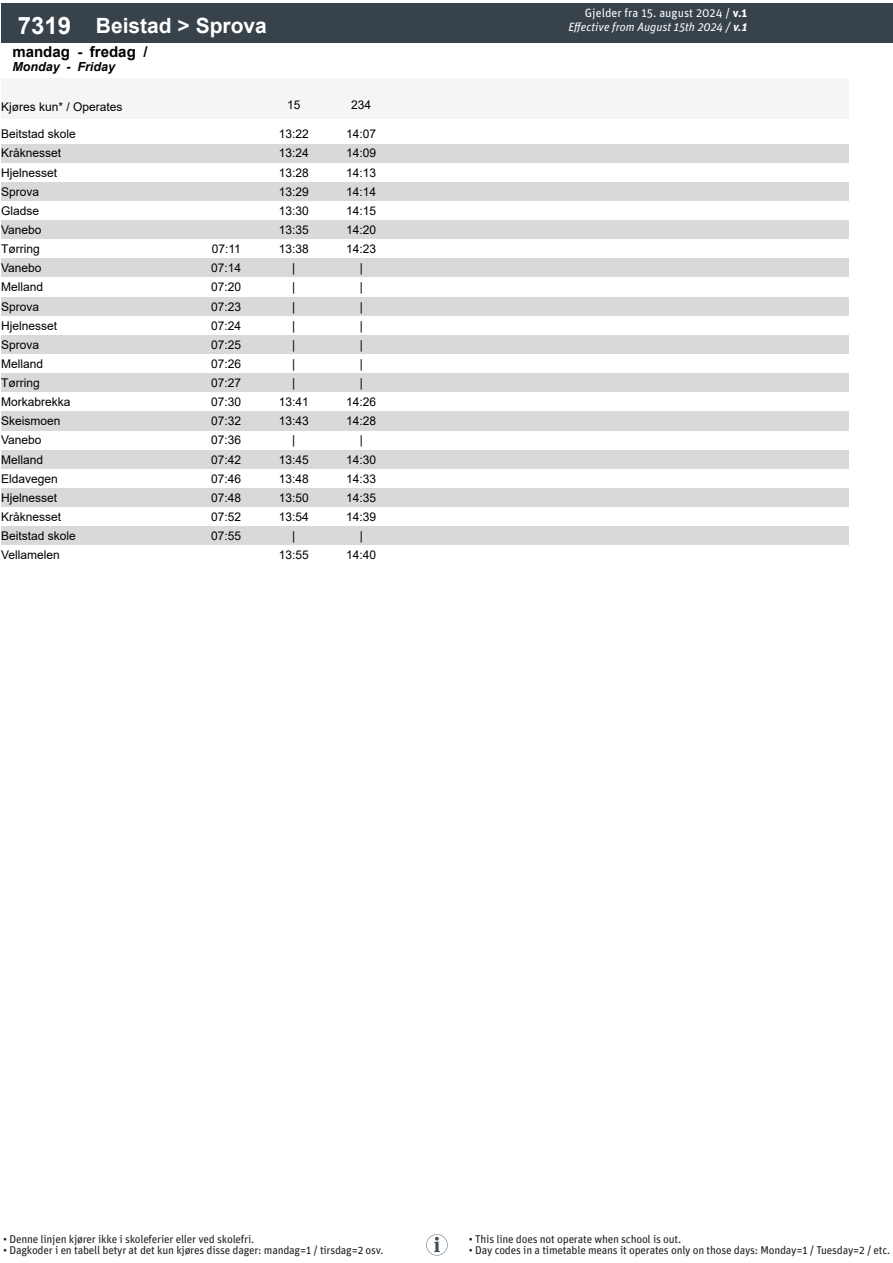
<style>
.page{position:relative;width:893px;height:1263px;background:#fff}
.page>*{position:absolute;margin:0;border:0;box-sizing:border-box;transform-origin:0 0}
.t1{font:700 21px "Arial";color:#fff}
.t2{font:700 15px "Arial";color:#000}
.t3{font:italic 700 12.45px "Arial";color:#000}
.t4{font:12px "Arial";color:#000}
.t5{font:italic 12px/14.4px "Unit Pro";color:#fff;text-align:right}
.t6{font:11.25px "Unit Pro";letter-spacing:-.02em;color:#231f20}
.s1{font-size:24px}
.s2{font-style:normal}
.s3{font-weight:700;font-style:normal}
.s4{font-weight:700}
</style>
<div class="page">
<div style="left:1px;top:79px;width:191px;height:40px;background:#f5f5f5"></div>
<div style="left:192px;top:79px;width:68px;height:40px;background:#f5f5f5"></div>
<div style="left:260px;top:79px;width:68px;height:40px;background:#f5f5f5"></div>
<div style="left:328px;top:79px;width:67px;height:40px;background:#f5f5f5"></div>
<div style="left:395px;top:79px;width:68px;height:40px;background:#f5f5f5"></div>
<div style="left:463px;top:79px;width:67px;height:40px;background:#f5f5f5"></div>
<div style="left:530px;top:79px;width:68px;height:40px;background:#f5f5f5"></div>
<div style="left:598px;top:79px;width:67px;height:40px;background:#f5f5f5"></div>
<div style="left:665px;top:79px;width:68px;height:40px;background:#f5f5f5"></div>
<div style="left:733px;top:79px;width:67px;height:40px;background:#f5f5f5"></div>
<div style="left:800px;top:79px;width:49px;height:40px;background:#f5f5f5"></div>
<div style="left:1px;top:3px;width:87px;height:40px;background:#37424a"></div>
<div style="left:88px;top:3px;width:804px;height:40px;background:#37424a"></div>
<div style="left:1px;top:144px;width:848px;height:19px;background:#d9d9d9"></div>
<div style="left:1px;top:182px;width:848px;height:19px;background:#d9d9d9"></div>
<div style="left:1px;top:220px;width:848px;height:20px;background:#d9d9d9"></div>
<div style="left:1px;top:259px;width:848px;height:19px;background:#d9d9d9"></div>
<div style="left:1px;top:297px;width:848px;height:19px;background:#d9d9d9"></div>
<div style="left:1px;top:335px;width:848px;height:19px;background:#d9d9d9"></div>
<div style="left:1px;top:374px;width:848px;height:19px;background:#d9d9d9"></div>
<div style="left:1px;top:412px;width:848px;height:19px;background:#d9d9d9"></div>
<div style="left:1px;top:450px;width:848px;height:19px;background:#d9d9d9"></div>
<div style="left:1px;top:488px;width:848px;height:19px;background:#d9d9d9"></div>
<div style="left:1px;top:527px;width:848px;height:19px;background:#d9d9d9"></div>
<svg style="left:426px;top:1234px;width:22px;height:21px"></svg>
<p class="t1" style="left:18px;top:10px;width:251px"><span class="s1">7319</span> Beistad &gt; Sprova</p>
<p class="t2" style="left:12px;top:41px;width:137px">mandag - fredag /</p>
<p class="t3" style="left:12px;top:58px;width:104px">Monday - Friday</p>
<p class="t4" style="left:1px;top:99px;width:123px">Kjøres kun* / Operates</p>
<p class="t4" style="left:287px;top:97px;width:15px">15</p>
<p class="t4" style="left:351px;top:97px;width:22px">234</p>
<p class="t4" style="left:1px;top:126px;width:76px">Beitstad skole</p>
<p class="t4" style="left:279px;top:126px;width:32px">13:22</p>
<p class="t4" style="left:346px;top:126px;width:32px">14:07</p>
<p class="t4" style="left:1px;top:145px;width:62px">Kråknesset</p>
<p class="t4" style="left:279px;top:145px;width:32px">13:24</p>
<p class="t4" style="left:346px;top:145px;width:32px">14:09</p>
<p class="t4" style="left:1px;top:164px;width:58px">Hjelnesset</p>
<p class="t4" style="left:279px;top:164px;width:32px">13:28</p>
<p class="t4" style="left:346px;top:164px;width:32px">14:13</p>
<p class="t4" style="left:1px;top:183px;width:40px">Sprova</p>
<p class="t4" style="left:279px;top:183px;width:32px">13:29</p>
<p class="t4" style="left:346px;top:183px;width:32px">14:14</p>
<p class="t4" style="left:1px;top:202px;width:40px">Gladse</p>
<p class="t4" style="left:279px;top:202px;width:32px">13:30</p>
<p class="t4" style="left:346px;top:202px;width:32px">14:15</p>
<p class="t4" style="left:1px;top:221px;width:42px">Vanebo</p>
<p class="t4" style="left:279px;top:221px;width:32px">13:35</p>
<p class="t4" style="left:346px;top:221px;width:32px">14:20</p>
<p class="t4" style="left:1px;top:241px;width:40px">Tørring</p>
<p class="t4" style="left:212px;top:241px;width:31px">07:11</p>
<p class="t4" style="left:279px;top:241px;width:32px">13:38</p>
<p class="t4" style="left:346px;top:241px;width:32px">14:23</p>
<p class="t4" style="left:1px;top:260px;width:42px">Vanebo</p>
<p class="t4" style="left:211px;top:260px;width:32px">07:14</p>
<p class="t4" style="left:292px;top:260px;width:5px">|</p>
<p class="t4" style="left:360px;top:260px;width:5px">|</p>
<p class="t4" style="left:1px;top:279px;width:44px">Melland</p>
<p class="t4" style="left:211px;top:279px;width:32px">07:20</p>
<p class="t4" style="left:292px;top:279px;width:5px">|</p>
<p class="t4" style="left:360px;top:279px;width:5px">|</p>
<p class="t4" style="left:1px;top:298px;width:40px">Sprova</p>
<p class="t4" style="left:211px;top:298px;width:32px">07:23</p>
<p class="t4" style="left:292px;top:298px;width:5px">|</p>
<p class="t4" style="left:360px;top:298px;width:5px">|</p>
<p class="t4" style="left:1px;top:317px;width:58px">Hjelnesset</p>
<p class="t4" style="left:211px;top:317px;width:32px">07:24</p>
<p class="t4" style="left:292px;top:317px;width:5px">|</p>
<p class="t4" style="left:360px;top:317px;width:5px">|</p>
<p class="t4" style="left:1px;top:336px;width:40px">Sprova</p>
<p class="t4" style="left:211px;top:336px;width:32px">07:25</p>
<p class="t4" style="left:292px;top:336px;width:5px">|</p>
<p class="t4" style="left:360px;top:336px;width:5px">|</p>
<p class="t4" style="left:1px;top:355px;width:44px">Melland</p>
<p class="t4" style="left:211px;top:355px;width:32px">07:26</p>
<p class="t4" style="left:292px;top:355px;width:5px">|</p>
<p class="t4" style="left:360px;top:355px;width:5px">|</p>
<p class="t4" style="left:1px;top:375px;width:40px">Tørring</p>
<p class="t4" style="left:211px;top:375px;width:32px">07:27</p>
<p class="t4" style="left:292px;top:375px;width:5px">|</p>
<p class="t4" style="left:360px;top:375px;width:5px">|</p>
<p class="t4" style="left:1px;top:394px;width:71px">Morkabrekka</p>
<p class="t4" style="left:211px;top:394px;width:32px">07:30</p>
<p class="t4" style="left:279px;top:394px;width:32px">13:41</p>
<p class="t4" style="left:346px;top:394px;width:32px">14:26</p>
<p class="t4" style="left:1px;top:413px;width:61px">Skeismoen</p>
<p class="t4" style="left:211px;top:413px;width:32px">07:32</p>
<p class="t4" style="left:279px;top:413px;width:32px">13:43</p>
<p class="t4" style="left:346px;top:413px;width:32px">14:28</p>
<p class="t4" style="left:1px;top:432px;width:42px">Vanebo</p>
<p class="t4" style="left:211px;top:432px;width:32px">07:36</p>
<p class="t4" style="left:292px;top:432px;width:5px">|</p>
<p class="t4" style="left:360px;top:432px;width:5px">|</p>
<p class="t4" style="left:1px;top:451px;width:44px">Melland</p>
<p class="t4" style="left:211px;top:451px;width:32px">07:42</p>
<p class="t4" style="left:279px;top:451px;width:32px">13:45</p>
<p class="t4" style="left:346px;top:451px;width:32px">14:30</p>
<p class="t4" style="left:1px;top:470px;width:58px">Eldavegen</p>
<p class="t4" style="left:211px;top:470px;width:32px">07:46</p>
<p class="t4" style="left:279px;top:470px;width:32px">13:48</p>
<p class="t4" style="left:346px;top:470px;width:32px">14:33</p>
<p class="t4" style="left:1px;top:489px;width:58px">Hjelnesset</p>
<p class="t4" style="left:211px;top:489px;width:32px">07:48</p>
<p class="t4" style="left:279px;top:489px;width:32px">13:50</p>
<p class="t4" style="left:346px;top:489px;width:32px">14:35</p>
<p class="t4" style="left:1px;top:508px;width:62px">Kråknesset</p>
<p class="t4" style="left:211px;top:508px;width:32px">07:52</p>
<p class="t4" style="left:279px;top:508px;width:32px">13:54</p>
<p class="t4" style="left:346px;top:508px;width:32px">14:39</p>
<p class="t4" style="left:1px;top:528px;width:76px">Beitstad skole</p>
<p class="t4" style="left:211px;top:528px;width:32px">07:55</p>
<p class="t4" style="left:292px;top:528px;width:5px">|</p>
<p class="t4" style="left:360px;top:528px;width:5px">|</p>
<p class="t4" style="left:1px;top:547px;width:60px">Vellamelen</p>
<p class="t4" style="left:279px;top:547px;width:32px">13:55</p>
<p class="t4" style="left:346px;top:547px;width:32px">14:40</p>
<p class="t5" style="left:568px;top:5px;width:180px"><span class="s2">Gjelder fra 15. august 2024 /</span> <span class="s3">v.1<br></span>Effective from August 15th 2024 / <span class="s4">v.1</span></p>
<p class="t6" style="left:3px;top:1231px;width:253px">• Denne linjen kjører ikke i skoleferier eller ved skolefri.</p>
<p class="t6" style="left:3px;top:1243px;width:382px">• Dagkoder i en tabell betyr at det kun kjøres disse dager: mandag=1 / tirsdag=2 osv.</p>
<p class="t6" style="left:469px;top:1231px;width:214px">• This line does not operate when school is out.</p>
<p class="t6" style="left:469px;top:1243px;width:423px">• Day codes in a timetable means it operates only on those days: Monday=1 / Tuesday=2 / etc.</p>
</div>
